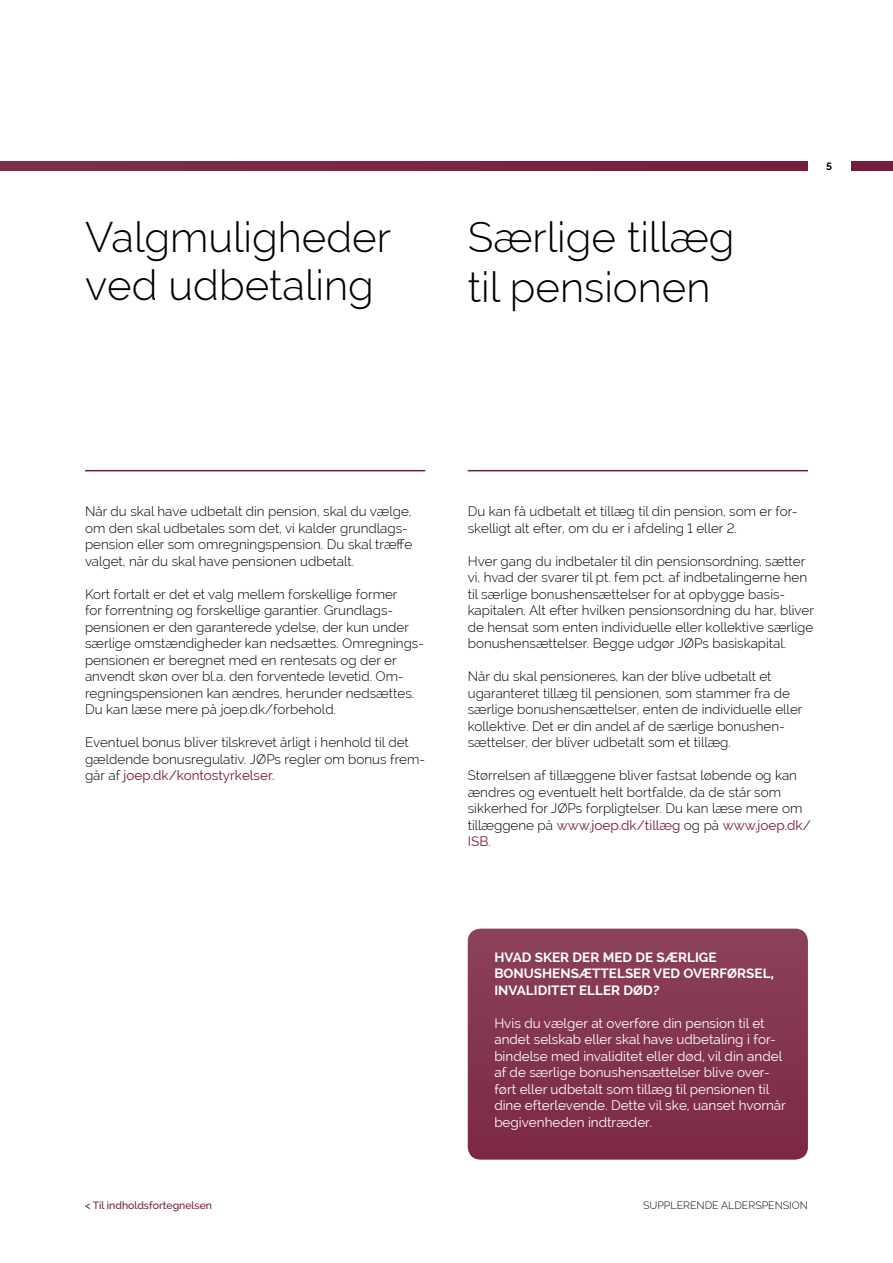
<style>
.page{position:relative;width:893px;height:1263px;background:#fff}
.page>*{position:absolute;margin:0;border:0;box-sizing:border-box;transform-origin:0 0}
.t1{font:300 42px/48px "Raleway";color:#000}
.t2{font:300 13.5px/16.5px "Raleway";color:#000}
.t3{font:13.5px/16.5px "Raleway";color:#fff}
.t4{font:700 13.5px/16.5px "Raleway";color:#fff}
.t5{font:300 10.5px "Raleway";color:#000}
.t6{font:500 10.5px "Raleway";color:#751a3c}
.t7{font:700 10.5px "Raleway";color:#000}
.s1{font-weight:400;color:#751a3c}
</style>
<div class="page">
<div style="left:0;top:161px;width:893px;height:9px;background:#7a2543"></div>
<div style="left:808px;top:160px;width:42px;height:17px;background:#fff"></div>
<hr style="left:468px;top:470px;width:340px;height:1px;background:#751a3c">
<hr style="left:85px;top:470px;width:340px;height:1px;background:#751a3c">
<svg style="left:468px;top:929px;width:340px;height:231px;background:#84354e"></svg>
<h1 class="t1" style="left:85px;top:213px;width:308px">Valgmuligheder ved udbetaling</h1>
<h1 class="t1" style="left:468px;top:212px;width:268px;line-height:49.5px">Særlige tillæg til pensionen</h1>
<p class="t7" style="left:826px;top:160px;width:7px">5</p>
<p class="t2" style="left:85px;top:503px;width:329px">Når du skal have udbetalt din pension, skal du vælge, om den skal udbetales som det, vi kalder grundlags&shy;pension eller som omregningspension. Du skal træffe valget, når du skal have pensionen udbetalt.</p>
<p class="t2" style="left:85px;top:585px;width:340px">Kort fortalt er det et valg mellem forskellige former<br>for forrentning og forskellige garantier. Grundlags&shy;pensionen er den garanterede ydelse, der kun under særlige omstændigheder kan nedsættes. Omregnings&shy;pensionen er beregnet med en rentesats og der er anvendt skøn over bl.a. den forventede levetid. Om&shy;regningspensionen kan ændres, herunder nedsættes.<br>Du kan læse mere på joep.dk/forbehold.</p>
<p class="t2" style="left:85px;top:734px;width:342px">Eventuel bonus bliver tilskrevet årligt i henhold til det gældende bonusregulativ. JØPs regler om bonus frem&shy;går af <span class="s1">joep.dk/kontostyrkelser.</span></p>
<p class="t6" style="left:85px;top:1199px;width:129px">&lt; Til indholdsfortegnelsen</p>
<p class="t2" style="left:468px;top:503px;width:331px">Du kan få udbetalt et tillæg til din pension, som er for&shy;skelligt alt efter, om du er i afdeling 1 eller 2.</p>
<p class="t2" style="left:468px;top:552px;width:348px">Hver gang du indbetaler til din pensionsordning, sætter vi, hvad der svarer til pt. fem pct. af indbetalingerne hen til særlige bonushensættelser for at opbygge basis&shy;kapitalen. Alt efter hvilken pensionsordning du har, bliver de hensat som enten individuelle eller kollektive særlige bonushensættelser. Begge udgør JØPs basiskapital.</p>
<p class="t2" style="left:468px;top:668px;width:336px">Når du skal pensioneres, kan der blive udbetalt et ugaranteret tillæg til pensionen, som stammer fra de særlige bonushensættelser, enten de individuelle eller kollektive. Det er din andel af de særlige bonushen&shy;sættelser, der bliver udbetalt som et tillæg.</p>
<p class="t2" style="left:468px;top:767px;width:345px">Størrelsen af tillæggene bliver fastsat løbende og kan ændres og eventuelt helt bortfalde, da de står som sikkerhed for JØPs forpligtelser. Du kan læse mere om tillæggene på <span class="s1">www.joep.dk/tillæg</span> og på <span class="s1">www.joep.dk/ ISB</span>.</p>
<p class="t4" style="left:494px;top:949px;width:281px">HVAD SKER DER MED DE SÆRLIGE<br>BONUSH ENSÆTTELSER VED OVERFØRSEL,<br>INVALIDITET ELLER DØD?</p>
<p class="t3" style="left:494px;top:1014px;width:293px">Hvis du vælger at overføre din pension til et andet selskab eller skal have udbetaling i for&shy;bindelse med invaliditet eller død, vil din andel af de særlige bonushensættelser blive over&shy;ført eller udbetalt som tillæg til pensionen til dine efterlevende. Dette vil ske, uanset hvornår begivenheden indtræder.</p>
<p class="t5" style="left:643px;top:1199px;width:166px">SUPPLERENDE ALDERSPENSION</p>
</div>
